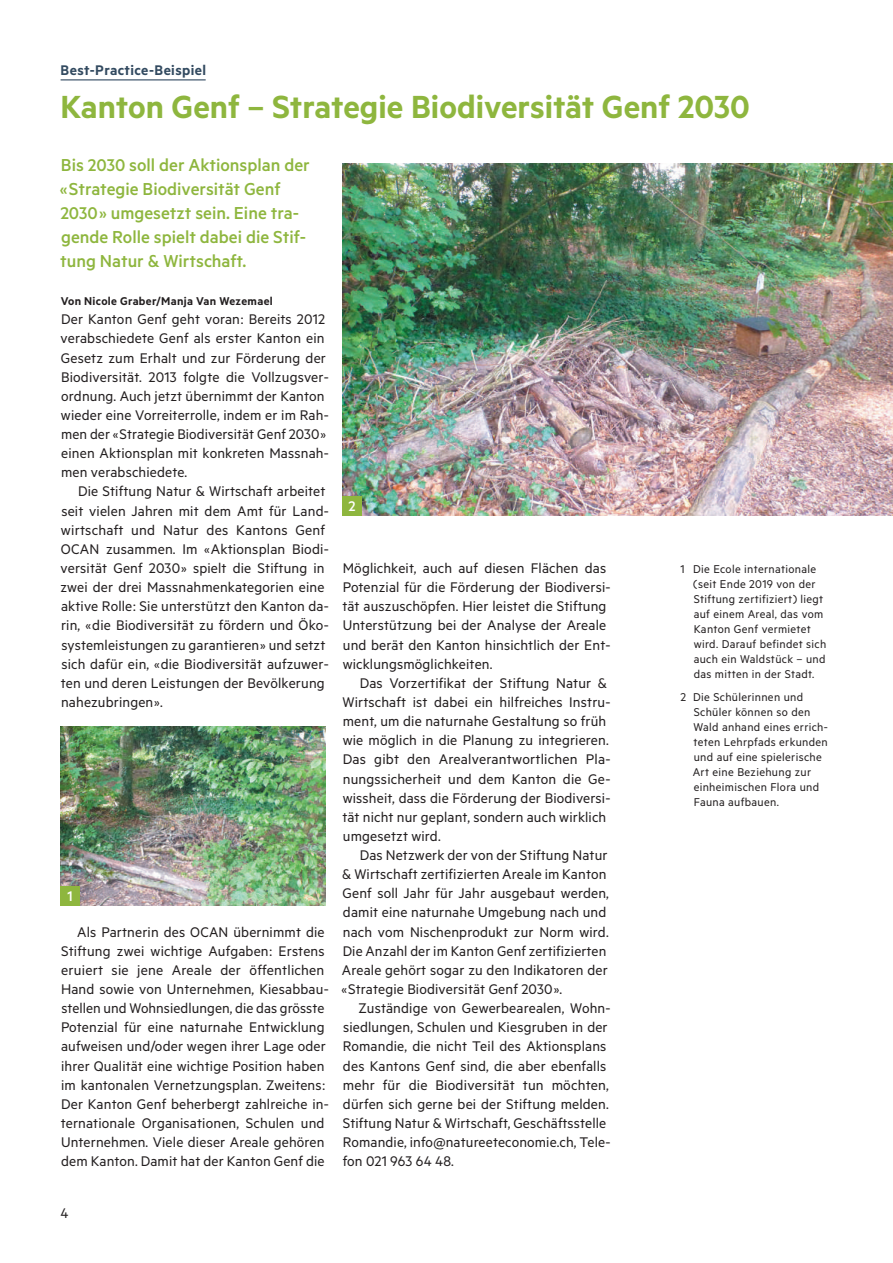
<style>
.page{position:relative;width:893px;height:1263px;background:#fff}
.page>*{position:absolute;margin:0;border:0;box-sizing:border-box;transform-origin:0 0}
.t1{font:600 36px "Metric";color:#8eb63e}
.t2{font:500 19.5px/24px "Metric";color:#8eb63e}
.t3{font:15.75px/19.2px "Metric";letter-spacing:.01em;color:#231f20}
.t4{font:600 15.75px "Metric";letter-spacing:.025em;color:#324a60}
.t5{font:500 15.75px "Metric";color:#fff}
.t6{font:12.75px/15px "Metric";letter-spacing:.025em;color:#231f20}
.t7{font:600 12.75px "Metric";letter-spacing:.025em;color:#231f20}
.s1{font-size:19.2px}
</style>
<div class="page">
<hr style="left:61px;top:79px;width:145px;height:1px;background:#324a60">
<img style="left:342px;top:164px;width:551px;height:352px">
<div style="left:342px;top:496px;width:19px;height:20px;background:#8eb63e"></div>
<img style="left:61px;top:726px;width:264px;height:180px">
<div style="left:61px;top:887px;width:19px;height:19px;background:#8eb63e"></div>
<p class="t4" style="left:61px;top:61px;width:147px">Best-Practice-Beispiel</p>
<h1 class="t1" style="left:61px;top:86px;width:691px">Kanton Genf – Strategie Biodiversität Genf 2030</h1>
<p class="t2" style="left:60px;top:153px;width:251px">Bis <span class="s1">2030</span> soll der Aktionsplan der «Strategie Biodiversität Genf<br><span class="s1">2030</span>» umgesetzt sein. Eine tra&shy;gende Rolle spielt dabei die Stif&shy;tung Natur &amp; Wirtschaft.</p>
<p class="t7" style="left:61px;top:294px;width:214px">Von Nicole Graber/Manja Van Wezemael</p>
<p class="t3" style="left:61px;top:309px;width:270px">Der Kanton Genf geht voran: Bereits 2012 verabschiedete Genf als erster Kanton ein Gesetz zum Erhalt und zur Förderung der Biodiversität. 2013 folgte die Vollzugsver&shy;ordnung. Auch jetzt übernimmt der Kanton wieder eine Vorreiterrolle, indem er im Rah&shy;men der «Strategie Biodiversität Genf 2030» einen Aktionsplan mit konkreten Massnah&shy;men verabschiedete.</p>
<p class="t3" style="left:60px;top:481px;width:270px;text-indent:18px">Die Stiftung Natur &amp; Wirtschaft arbeitet seit vielen Jahren mit dem Amt für Land&shy;wirtschaft und Natur des Kantons Genf OCAN zusammen. Im «Aktionsplan Biodi&shy;versität Genf 2030» spielt die Stiftung in zwei der drei Massnahmenkategorien eine aktive Rolle: Sie unterstützt den Kanton da&shy;rin, «die Biodiversität zu fördern und Öko&shy;systemleistungen zu garantieren» und setzt sich dafür ein, «die Biodiversität aufzuwer&shy;ten und deren Leistungen der Bevölkerung nahezubringen».</p>
<p class="t5" style="left:348px;top:497px;width:9px">2</p>
<p class="t3" style="left:342px;top:558px;width:270px">Möglichkeit, auch auf diesen Flächen das Potenzial für die Förderung der Biodiversi&shy;tät auszuschöpfen. Hier leistet die Stiftung Unterstützung bei der Analyse der Areale und berät den Kanton hinsichtlich der Ent&shy;wicklungsmöglichkeiten.</p>
<p class="t3" style="left:342px;top:673px;width:270px;text-indent:17px">Das Vorzertifikat der Stiftung Natur &amp; Wirtschaft ist dabei ein hilfreiches Instru&shy;ment, um die naturnahe Gestaltung so früh wie möglich in die Planung zu integrieren.<br>Das gibt den Arealverantwortlichen Pla&shy;nungssicherheit und dem Kanton die Ge&shy;wissheit, dass die Förderung der Biodiversi&shy;tät nicht nur geplant, sondern auch wirklich umgesetzt wird.</p>
<p class="t3" style="left:341px;top:845px;width:269px;text-indent:18px">Das Netzwerk der von der Stiftung Natur &amp; Wirtschaft zertifizierten Areale im Kanton Genf soll Jahr für Jahr ausgebaut werden, damit eine naturnahe Umgebung nach und nach vom Nischenprodukt zur Norm wird.<br>Die Anzahl der im Kanton Genf zertifizierten Areale gehört sogar zu den Indikatoren der «Strategie Biodiversität Genf 2030».</p>
<p class="t3" style="left:343px;top:998px;width:269px;text-indent:16px">Zuständige von Gewerbearealen, Wohn&shy;siedlungen, Schulen und Kiesgruben in der Romandie, die nicht Teil des Aktionsplans des Kantons Genf sind, die aber ebenfalls mehr für die Biodiversität tun möchten, dürfen sich gerne bei der Stiftung melden.<br>Stiftung Natur &amp; Wirtschaft, Geschäftsstelle Romandie, info@natureeteconomie.ch, Tele&shy;fon 021 963 64 48.</p>
<p class="t6" style="left:693px;top:561px;width:135px;text-indent:-13px">1 Die Ecole internationale (seit Ende 2019 von der<br>Stiftung zertifiziert) liegt auf einem Areal, das vom<br>Kanton Genf vermietet wird. Darauf befindet sich auch ein Waldstück – und das mitten in der Stadt.</p>
<p class="t6" style="left:693px;top:689px;width:137px;text-indent:-12px">2 Die Schülerinnen und<br>Schüler können so den<br>Wald anhand eines errich&shy;teten Lehrpfads erkunden und auf eine spielerische<br>Art eine Beziehung zur einheimischen Flora und<br>Fauna aufbauen.</p>
<p class="t5" style="left:68px;top:887px;width:7px">1</p>
<p class="t3" style="left:61px;top:921px;width:270px;text-indent:16px">Als Partnerin des OCAN übernimmt die Stiftung zwei wichtige Aufgaben: Erstens eruiert sie jene Areale der öffentlichen Hand sowie von Unternehmen, Kiesabbau&shy;stellen und Wohnsiedlungen, die das grösste Potenzial für eine naturnahe Entwicklung aufweisen und/oder wegen ihrer Lage oder ihrer Qualität eine wichtige Position haben im kantonalen Vernetzungsplan. Zweitens:<br>Der Kanton Genf beherbergt zahlreiche in&shy;ternationale Organisationen, Schulen und Unternehmen. Viele dieser Areale gehören dem Kanton. Damit hat der Kanton Genf die</p>
<p class="t3" style="left:61px;top:1203px;width:10px">4</p>
</div>
